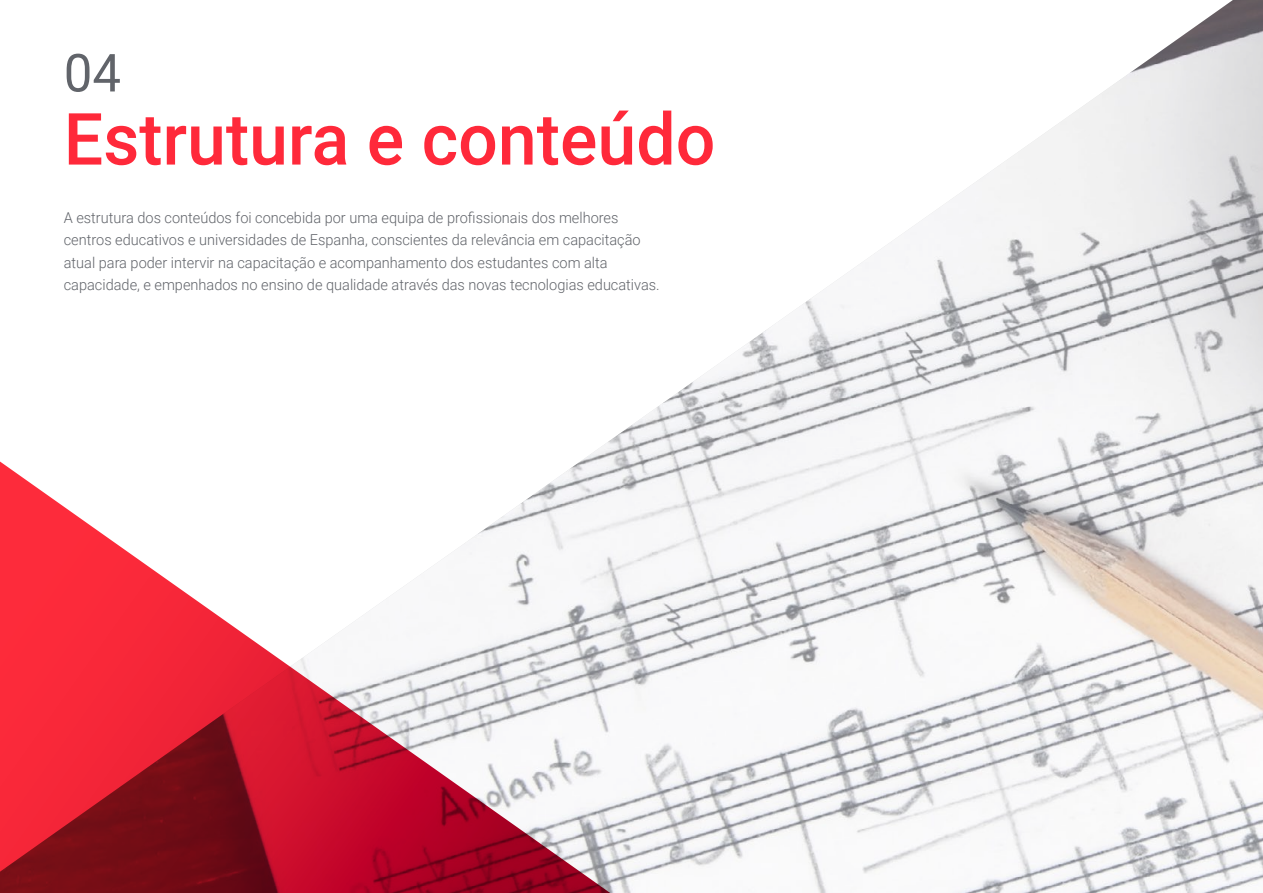
<style>
.page{position:relative;width:1263px;height:893px;background:#fff}
.page>*{position:absolute;margin:0;border:0;box-sizing:border-box;transform-origin:0 0}
.t1{font:500 72px "Roboto";color:#ff293a}
.t2{font:52.5px "Roboto";color:#61646a}
.t3{font:300 15px/22.5px "Roboto";color:#61646a}
</style>
<div class="page">
<img style="left:603px;top:0;width:660px;height:893px">
<svg style="left:0;top:446px;width:640px;height:447px"></svg>
<h2 class="t2" style="left:64px;top:36px;width:59px">04</h2>
<h1 class="t1" style="left:64px;top:89px;width:653px">Estrutura e conteúdo</h1>
<p class="t3" style="left:64px;top:205px;width:597px">A estrutura dos conteúdos foi concebida por uma equipa de profissionais dos melhores centros educativos e universidades de Espanha, conscientes da relevância em capacitação atual para poder intervir na capacitação e acompanhamento dos estudantes com alta capacidade, e empenhados no ensino de qualidade através das novas tecnologias educativas.</p>
</div>
